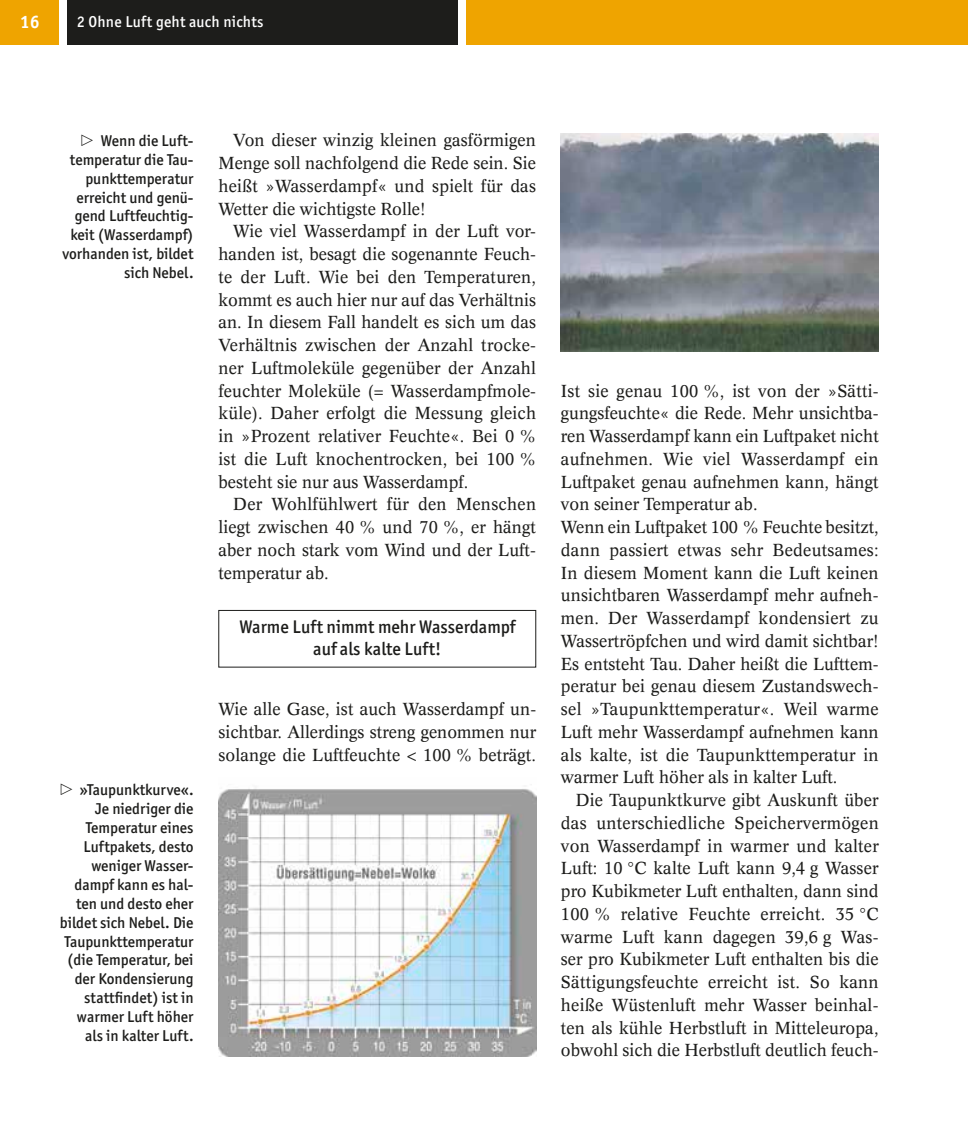
<style>
.page{position:relative;width:968px;height:1141px;background:#fff}
.page>*{position:absolute;margin:0;border:0;box-sizing:border-box;transform-origin:0 0}
.t1{font:500 18.38px/22.8px "Officina San ITC";color:#1d1d1b;text-align:center}
.t2{font:700 18.2px "Officina Sans";color:#fff}
.t3{font:17.15px/22.8px "Concorde";letter-spacing:.005em;color:#1d1d1b;text-align:justify}
.t4{font:500 15.75px/18.9px "Officina San ITC";color:#1d1d1b;text-align:right}
.t5{font:500 15.75px "Officina San ITC";letter-spacing:.015em;color:#fff}
</style>
<div class="page">
<div style="left:461px;top:0;width:506px;height:45px;background:#efa400"></div>
<div style="left:60px;top:0;width:398px;height:45px;background:#1d1d1b"></div>
<div style="left:0;top:0;width:60px;height:45px;background:#efa400"></div>
<div style="left:60px;top:0;width:7px;height:45px;background:#fff"></div>
<div style="left:458px;top:0;width:7px;height:45px;background:#fff"></div>
<div style="left:218px;top:610px;width:318px;height:57px;border:1px solid #1d1d1b"></div>
<img style="left:218px;top:789px;width:318px;height:267px">
<img style="left:561px;top:134px;width:317px;height:217px">
<p class="t2" style="left:20px;top:10px;width:21px">16</p>
<p class="t5" style="left:77px;top:12px;width:188px">2 Ohne Luft geht auch nichts</p>
<p class="t4" style="left:62px;top:131px;width:133px">Wenn die Luft&shy;temperatur die Tau&shy;punkttemperatur erreicht und genü&shy;gend Luftfeuchtig&shy;keit (Wasserdampf) vorhanden ist, bildet sich Nebel.</p>
<p class="t4" style="left:60px;top:780px;width:135px">»Taupunktkurve«.<br>Je niedriger die<br>Temperatur eines<br>Luftpakets, desto weniger Wasser&shy;dampf kann es hal&shy;ten und desto eher bildet sich Nebel. Die<br>Taupunkttemperatur (die Temperatur, bei der Kondensierung stattfindet) ist in warmer Luft höher als in kalter Luft.</p>
<p class="t3" style="left:218px;top:129px;width:319px;text-indent:15px">Von dieser winzig kleinen gasförmigen Menge soll nachfolgend die Rede sein. Sie heißt »Wasserdampf« und spielt für das Wetter die wichtigste Rolle!</p>
<p class="t3" style="left:218px;top:220px;width:319px;text-indent:15px">Wie viel Wasserdampf in der Luft vor&shy;handen ist, besagt die sogenannte Feuch&shy;te der Luft. Wie bei den Temperaturen, kommt es auch hier nur auf das Verhältnis an. In diesem Fall handelt es sich um das Verhältnis zwischen der Anzahl trocke&shy;ner Luftmoleküle gegenüber der Anzahl feuchter Moleküle (= Wasserdampfmole&shy;küle). Daher erfolgt die Messung gleich in »Prozent relativer Feuchte«. Bei 0 % ist die Luft knochentrocken, bei 100 % besteht sie nur aus Wasserdampf.</p>
<p class="t3" style="left:218px;top:493px;width:319px;text-indent:15px">Der Wohlfühlwert für den Menschen liegt zwischen 40 % und 70 %, er hängt aber noch stark vom Wind und der Luft&shy;temperatur ab.</p>
<p class="t1" style="left:239px;top:615px;width:277px">Warme Luft nimmt mehr Wasserdampf auf als kalte Luft!</p>
<p class="t3" style="left:218px;top:697px;width:319px">Wie alle Gase, ist auch Wasserdampf un&shy;sichtbar. Allerdings streng genommen nur solange die Luftfeuchte &lt; 100 % beträgt.</p>
<p class="t3" style="left:561px;top:379px;width:319px;text-align:left">Ist sie genau 100 %, ist von der »Sätti&shy;gungsfeuchte« die Rede. Mehr unsichtba&shy;ren Wasserdampf kann ein Luftpaket nicht aufnehmen. Wie viel Wasserdampf ein Luftpaket genau aufnehmen kann, hängt von seiner Temperatur ab.<br>Wenn ein Luftpaket 100 % Feuchte besitzt, dann passiert etwas sehr Bedeutsames:<br>In diesem Moment kann die Luft keinen unsichtbaren Wasserdampf mehr aufneh&shy;men. Der Wasserdampf kondensiert zu Wassertröpfchen und wird damit sichtbar!<br>Es entsteht Tau. Daher heißt die Lufttem&shy;peratur bei genau diesem Zustandswech&shy;sel »Taupunkttemperatur«. Weil warme Luft mehr Wasserdampf aufnehmen kann als kalte, ist die Taupunkttemperatur in warmer Luft höher als in kalter Luft.</p>
<p class="t3" style="left:561px;top:788px;width:319px;text-indent:15px">Die Taupunktkurve gibt Auskunft über das unterschiedliche Speichervermögen von Wasserdampf in warmer und kalter Luft: 10 °C kalte Luft kann 9,4 g Wasser pro Kubikmeter Luft enthalten, dann sind 100 % relative Feuchte erreicht. 35 °C warme Luft kann dagegen 39,6 g Was&shy;ser pro Kubikmeter Luft enthalten bis die Sättigungsfeuchte erreicht ist. So kann heiße Wüstenluft mehr Wasser beinhal&shy;ten als kühle Herbstluft in Mitteleuropa, obwohl sich die Herbstluft deutlich feuch-</p>
</div>
